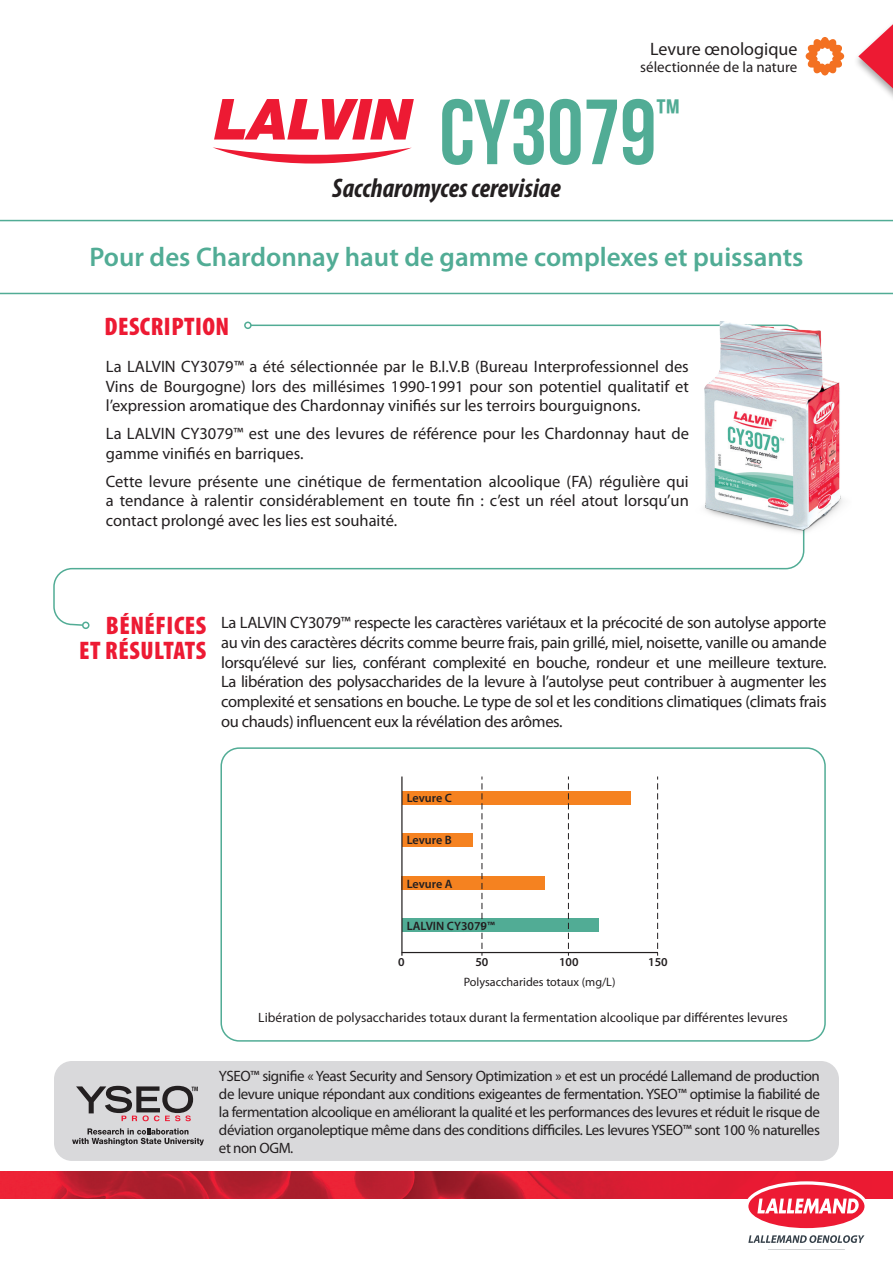
<style>
.page{position:relative;width:893px;height:1263px;background:#fff}
.page>*{position:absolute;margin:0;border:0;box-sizing:border-box;transform-origin:0 0}
.t1{font:92.25px "Bebas Neue";color:#51ac95}
.t2{font:39.6px "Bebas Neue";color:#51ac95}
.t3{font:600 27px "Myriad Pro";color:#51ac95}
.t4{font:italic 700 condensed 27px "Myriad Pro";color:#231f20}
.t5{font:900 condensed 25.5px/25.5px "Myriad Pro";letter-spacing:.02em;color:#ed1a33;text-align:right}
.t6{font:18px "Myriad Pro";color:#231f20}
.t7{font:16.5px/19.8px "Myriad Pro";color:#231f20;text-align:justify}
.t8{font:15px/18px "Myriad Pro";letter-spacing:-.03em;color:#231f20;text-align:justify}
.t9{font:15px "Myriad Pro";color:#231f20}
.t10{font:13.5px "Myriad Pro";letter-spacing:.005em;color:#231f20}
.t11{font:600 12.15px "Myriad Pro";color:#231f20}
.t12{font:12.15px "Myriad Pro";color:#231f20}
</style>
<div class="page">
<svg style="left:858px;top:24px;width:35px;height:73px"></svg>
<svg style="left:806px;top:37px;width:38px;height:38px"></svg>
<img style="left:0;top:1171px;width:893px;height:27px">
<svg style="left:745px;top:1181px;width:123px;height:62px"></svg>
<div style="left:54px;top:1061px;width:785px;height:100px;background:#d9d9db;border-radius:18px"></div>
<svg style="left:76px;top:1086px;width:122px;height:35px"></svg>
<svg style="left:72px;top:1128px;width:132px;height:17px"></svg>
<svg style="left:0;top:220px;width:893px;height:74px"></svg>
<svg style="left:213px;top:147px;width:199px;height:17px"></svg>
<svg style="left:214px;top:99px;width:200px;height:41px"></svg>
<div style="left:220px;top:747px;width:606px;height:295px;border:2px solid #51ac95;border-radius:18px"></div>
<svg style="left:53px;top:324px;width:752px;height:302px"></svg>
<div style="left:82px;top:621px;width:8px;height:8px;border:2px solid #51ac95;border-radius:50%"></div>
<div style="left:244px;top:322px;width:8px;height:7px;border:2px solid #51ac95;border-radius:50%"></div>
<svg style="left:657px;top:776px;width:1px;height:180px"></svg>
<div style="left:402px;top:791px;width:228px;height:14px;background:#f58220"></div>
<div style="left:402px;top:833px;width:70px;height:14px;background:#f58220"></div>
<div style="left:402px;top:876px;width:143px;height:14px;background:#f58220"></div>
<div style="left:402px;top:918px;width:196px;height:14px;background:#51ac95"></div>
<hr style="left:401px;top:776px;width:2px;height:180px;background:#231f20">
<svg style="left:482px;top:776px;width:1px;height:180px"></svg>
<svg style="left:568px;top:776px;width:1px;height:180px"></svg>
<hr style="left:402px;top:952px;width:256px;height:1px;background:#231f20">
<img style="left:695px;top:321px;width:148px;height:217px">
<p class="t6" style="left:650px;top:38px;width:149px">Levure œnologique</p>
<p class="t9" style="left:640px;top:57px;width:159px">sélectionnée de la nature</p>
<h1 class="t1" style="left:439px;top:82px;width:219px">CY3079</h1>
<h2 class="t2" style="left:657px;top:91px;width:25px">™</h2>
<h3 class="t4" style="left:332px;top:171px;width:230px">Saccharomyces cerevisiae</h3>
<h3 class="t3" style="left:89px;top:239px;width:716px">Pour des Chardonnay haut de gamme complexes et puissants</h3>
<h3 class="t5" style="left:104px;top:313px;width:126px">DESCRIPTION</h3>
<p class="t7" style="left:106px;top:356px;width:584px">La LALVIN CY3079™ a été sélectionnée par le B.I.V.B (Bureau Interprofessionnel des Vins de Bourgogne) lors des millésimes 1990-1991 pour son potentiel qualitatif et l’expression aromatique des Chardonnay vinifiés sur les terroirs bourguignons.</p>
<p class="t7" style="left:106px;top:423px;width:585px">La LALVIN CY3079™ est une des levures de référence pour les Chardonnay haut de gamme vinifiés en barriques.</p>
<p class="t7" style="left:106px;top:471px;width:584px">Cette levure présente une cinétique de fermentation alcoolique (FA) régulière qui a tendance à ralentir considérablement en toute fin : c’est un réel atout lorsqu’un contact prolongé avec les lies est souhaité.</p>
<h3 class="t5" style="left:79px;top:612px;width:129px">BÉNÉFICES<br>ET RÉSULTATS</h3>
<p class="t7" style="left:221px;top:612px;width:607px">La LALVIN CY3079™ respecte les caractères variétaux et la précocité de son autolyse apporte au vin des caractères décrits comme beurre frais, pain grillé, miel, noisette, vanille ou amande lorsqu’élevé sur lies, conférant complexité en bouche, rondeur et une meilleure texture.<br>La libération des polysaccharides de la levure à l’autolyse peut contribuer à augmenter les complexité et sensations en bouche. Le type de sol et les conditions climatiques (climats frais ou chauds) influencent eux la révélation des arômes.</p>
<p class="t11" style="left:407px;top:790px;width:47px">Levure C</p>
<p class="t11" style="left:407px;top:832px;width:47px">Levure B</p>
<p class="t11" style="left:407px;top:876px;width:47px">Levure A</p>
<p class="t11" style="left:407px;top:918px;width:90px">LALVIN CY3079™</p>
<p class="t11" style="left:398px;top:954px;width:8px">0</p>
<p class="t11" style="left:475px;top:954px;width:15px">50</p>
<p class="t11" style="left:559px;top:954px;width:21px">100</p>
<p class="t11" style="left:648px;top:954px;width:21px">150</p>
<p class="t12" style="left:464px;top:974px;width:153px">Polysaccharides totaux (mg/L)</p>
<p class="t10" style="left:258px;top:1009px;width:531px">Libération de polysaccharides totaux durant la fermentation alcoolique par différentes levures</p>
<p class="t8" style="left:219px;top:1067px;width:603px">YSEO™ signifie « Yeast Security and Sensory Optimization » et est un procédé Lallemand de production de levure unique répondant aux conditions exigeantes de fermentation. YSEO™ optimise la fiabilité de la fermentation alcoolique en améliorant la qualité et les performances des levures et réduit le risque de déviation organoleptique même dans des conditions difficiles. Les levures YSEO™ sont 100 % naturelles et non OGM.</p>
</div>
